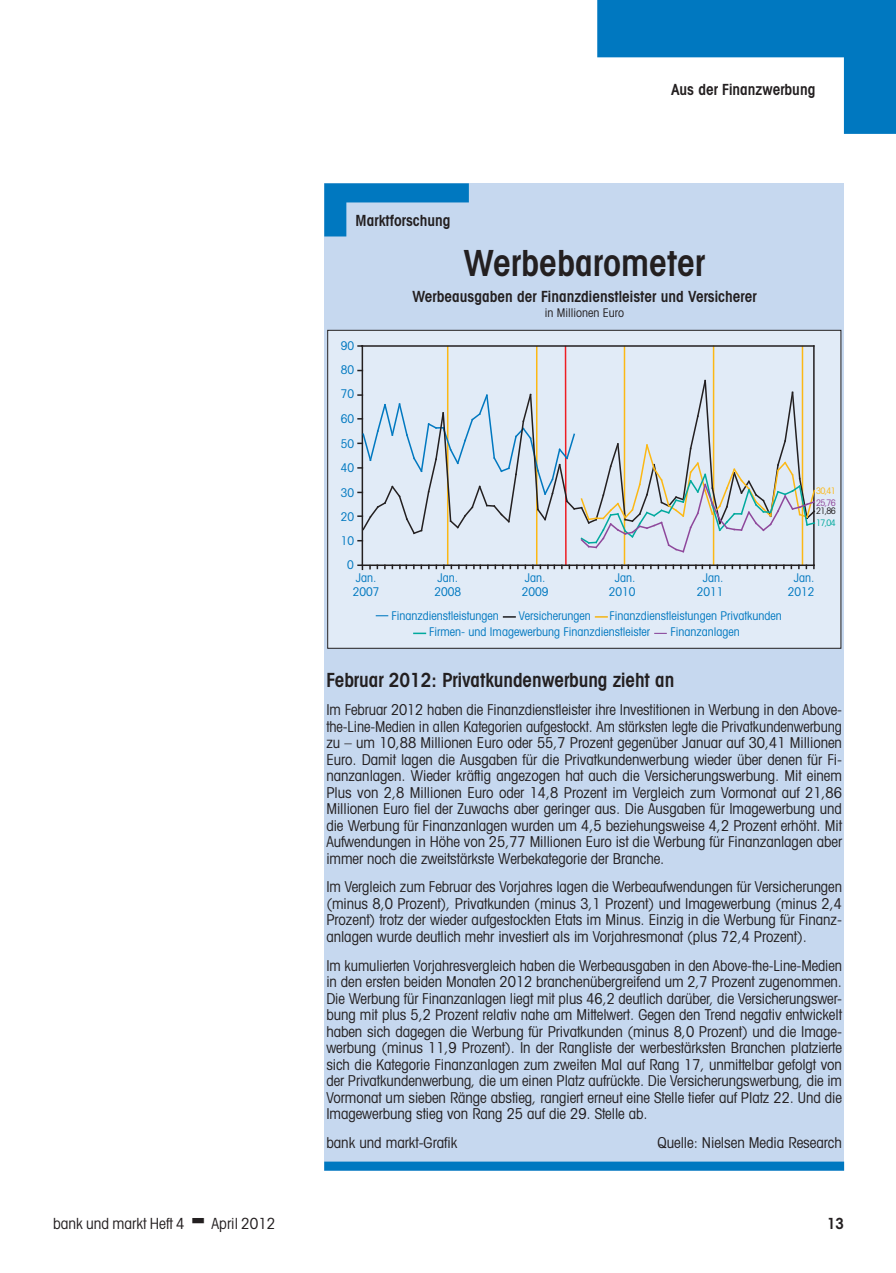
<style>
.page{position:relative;width:896px;height:1273px;background:#fff}
.page>*{position:absolute;margin:0;border:0;box-sizing:border-box;transform-origin:0 0}
.t1{font:600 condensed 36px "Avant Garde";color:#231f20}
.t2{font:600 condensed 19.5px "Avant Garde";letter-spacing:-.005em;color:#231f20}
.t3{font:600 condensed 15.3px "Avant Garde";color:#231f20}
.t4{font:condensed 15.3px "Avant Garde";color:#231f20}
.t5{font:condensed 15px/16.5px "Avant Garde";letter-spacing:-.005em;color:#231f20;text-align:justify}
.t6{font:condensed 12px/14.4px "Avant Garde";color:#0078c0}
.t7{font:condensed 12px "Avant Garde";color:#231f20}
.t8{font:condensed 9px "Avant Garde";color:#8e479b}
.t9{font:condensed 9px "Avant Garde";color:#00a99d}
.t10{font:condensed 9px "Avant Garde";color:#fcb814}
.t11{font:condensed 9px "Avant Garde";color:#231f20}
</style>
<div class="page">
<svg style="left:597px;top:0;width:299px;height:134px"></svg>
<div style="left:324px;top:183px;width:520px;height:987px;background:#c6d8ef"></div>
<div style="left:324px;top:1161px;width:520px;height:9px;background:#0078c0"></div>
<div style="left:328px;top:330px;width:513px;height:318px;background:#e1ebf7"></div>
<hr style="left:565px;top:346px;width:2px;height:219px;background:#ee1d23">
<hr style="left:624px;top:346px;width:1px;height:218px;background:#fcb814">
<hr style="left:713px;top:345px;width:1px;height:221px;background:#fcb814">
<hr style="left:802px;top:346px;width:1px;height:219px;background:#fcb814">
<hr style="left:362px;top:346px;width:1px;height:219px;background:#231f20">
<hr style="left:447px;top:346px;width:1px;height:219px;background:#fcb814">
<hr style="left:536px;top:346px;width:1px;height:219px;background:#fcb814">
<hr style="left:813px;top:346px;width:1px;height:219px;background:#231f20">
<hr style="left:362px;top:564px;width:452px;height:2px;background:#231f20">
<svg style="left:358px;top:564px;width:5px;height:5px"></svg>
<hr style="left:362px;top:345px;width:452px;height:2px;background:#231f20">
<svg style="left:376px;top:615px;width:12px;height:1px"></svg>
<svg style="left:503px;top:616px;width:12px;height:2px"></svg>
<svg style="left:595px;top:616px;width:12px;height:2px"></svg>
<svg style="left:358px;top:379px;width:458px;height:174px"></svg>
<div style="left:327px;top:330px;width:514px;height:319px;border:1px solid #231f20"></div>
<svg style="left:324px;top:183px;width:145px;height:53px"></svg>
<p class="t3" style="left:356px;top:211px;width:96px">Marktforschung</p>
<p class="t3" style="left:671px;top:80px;width:146px">Aus der Finanzwerbung</p>
<p class="t6" style="left:341px;top:338px;width:15px">90</p>
<p class="t6" style="left:341px;top:362px;width:15px">80</p>
<p class="t6" style="left:341px;top:387px;width:15px">70</p>
<p class="t6" style="left:341px;top:411px;width:15px">60</p>
<p class="t6" style="left:341px;top:436px;width:15px">50</p>
<p class="t6" style="left:341px;top:460px;width:15px">40</p>
<p class="t6" style="left:341px;top:485px;width:15px">30</p>
<p class="t6" style="left:341px;top:509px;width:15px">20</p>
<p class="t6" style="left:341px;top:534px;width:15px">10</p>
<p class="t6" style="left:347px;top:557px;width:8px">0</p>
<h1 class="t1" style="left:464px;top:241px;width:243px">Werbebarometer</h1>
<p class="t3" style="left:412px;top:287px;width:346px">Werbeausgaben der Finanzdienstleister und Versicherer</p>
<p class="t7" style="left:545px;top:305px;width:81px">in Millionen Euro</p>
<p class="t10" style="left:816px;top:485px;width:21px">30,41</p>
<p class="t11" style="left:816px;top:505px;width:21px">21,86</p>
<p class="t8" style="left:816px;top:497px;width:21px">25,76</p>
<p class="t9" style="left:816px;top:517px;width:21px">17,04</p>
<p class="t6" style="left:353px;top:570px;width:28px">Jan.<br>2007</p>
<p class="t6" style="left:434px;top:570px;width:28px">Jan.<br>2008</p>
<p class="t6" style="left:522px;top:570px;width:28px">Jan.<br>2009</p>
<p class="t6" style="left:609px;top:570px;width:28px;text-align:center">Jan.<br>2010</p>
<p class="t6" style="left:697px;top:570px;width:28px;text-align:center">Jan.<br>2011</p>
<p class="t6" style="left:788px;top:570px;width:28px;text-align:center">Jan.<br>2012</p>
<p class="t6" style="left:391px;top:608px;width:109px">Finanzdienstleistungen</p>
<p class="t6" style="left:519px;top:608px;width:74px">Versicherungen</p>
<p class="t6" style="left:429px;top:608px;width:354px;line-height:16px;text-indent:180px">Finanzdienstleistungen Privatkunden<br>Firmen- und Imagewerbung Finanzdienstleister</p>
<p class="t6" style="left:670px;top:624px;width:71px">Finanzanlagen</p>
<h2 class="t2" style="left:326px;top:668px;width:349px">Februar 2012: Privatkundenwerbung zieht an</h2>
<p class="t5" style="left:326px;top:701px;width:517px">Im Februar 2012 haben die Finanzdienstleister ihre Investitionen in Werbung in den Above&shy;the-Line-Medien in allen Kategorien aufgestockt. Am stärksten legte die Privatkundenwerbung zu – um 10,88 Millionen Euro oder 55,7 Prozent gegenüber Januar auf 30,41 Millionen Euro. Damit lagen die Ausgaben für die Privatkundenwerbung wieder über denen für Fi&shy;nanzanlagen. Wieder kräftig angezogen hat auch die Versicherungswerbung. Mit einem Plus von 2,8 Millionen Euro oder 14,8 Prozent im Vergleich zum Vormonat auf 21,86<br>Millionen Euro fiel der Zuwachs aber geringer aus. Die Ausgaben für Imagewerbung und die Werbung für Finanzanlagen wurden um 4,5 beziehungsweise 4,2 Prozent erhöht. Mit Aufwendungen in Höhe von 25,77 Millionen Euro ist die Werbung für Finanzanlagen aber immer noch die zweitstärkste Werbekategorie der Branche.</p>
<p class="t5" style="left:326px;top:878px;width:517px">Im Vergleich zum Februar des Vorjahres lagen die Werbeaufwendungen für Versicherungen (minus 8,0 Prozent), Privatkunden (minus 3,1 Prozent) und Imagewerbung (minus 2,4<br>Prozent) trotz der wieder aufgestockten Etats im Minus. Einzig in die Werbung für Finanz&shy;anlagen wurde deutlich mehr investiert als im Vorjahresmonat (plus 72,4 Prozent).</p>
<p class="t5" style="left:326px;top:956px;width:517px">Im kumulierten Vorjahresvergleich haben die Werbeausgaben in den Above-the-Line-Medien in den ersten beiden Monaten 2012 branchenübergreifend um 2,7 Prozent zugenommen.<br>Die Werbung für Finanzanlagen liegt mit plus 46,2 deutlich darüber, die Versicherungswer&shy;bung mit plus 5,2 Prozent relativ nahe am Mittelwert. Gegen den Trend negativ entwickelt haben sich dagegen die Werbung für Privatkunden (minus 8,0 Prozent) und die Image&shy;werbung (minus 11,9 Prozent). In der Rangliste der werbestärksten Branchen platzierte sich die Kategorie Finanzanlagen zum zweiten Mal auf Rang 17, unmittelbar gefolgt von der Privatkundenwerbung, die um einen Platz aufrückte. Die Versicherungswerbung, die im Vormonat um sieben Ränge abstieg, rangiert erneut eine Stelle tiefer auf Platz 22. Und die Imagewerbung stieg von Rang 25 auf die 29. Stelle ab.</p>
<p class="t5" style="left:326px;top:1133px;width:133px">bank und markt-Grafik</p>
<p class="t5" style="left:657px;top:1133px;width:186px">Quelle: Nielsen Media Research</p>
<p class="t4" style="left:53px;top:1214px;width:133px">bank und markt Heft 4</p>
<p class="t4" style="left:212px;top:1214px;width:65px">April 2012</p>
<p class="t3" style="left:827px;top:1214px;width:19px">13</p>
</div>
